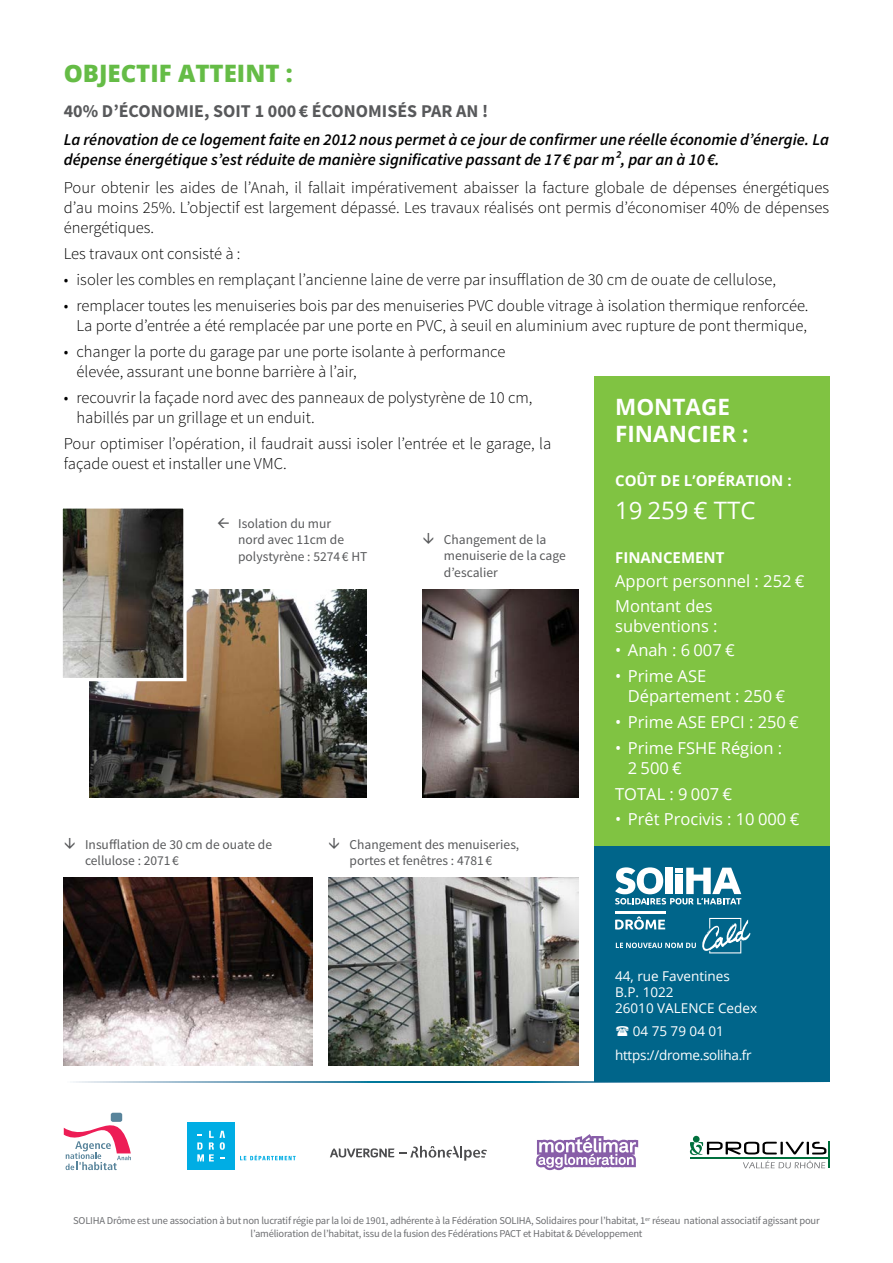
<style>
.page{position:relative;width:893px;height:1263px;background:#fff}
.page>*{position:absolute;margin:0;border:0;box-sizing:border-box;transform-origin:0 0}
.t1{font:800 24px "Open Sans";color:#65bc46}
.t2{font:24px "Open Sans";color:#fff}
.t3{font:700 22.5px/27px "Open Sans";color:#fff}
.t4{font:700 18px "Source Sans Pro";color:#58595b}
.t5{font:300 16.5px/19.8px "Source Sans Pro";color:#000}
.t6{font:italic 600 16.5px/19.8px "Source Sans Pro";color:#000}
.t7{font:16.5px/19.8px "Open Sans";color:#fff}
.t8{font:700 15px "Open Sans";color:#fff}
.t9{font:13.5px/16.2px "Source Sans Pro";color:#58595b}
.t10{font:13.5px/16.2px "Open Sans";color:#fff}
.t11{font:13.5px/24.5px "Open Sans";letter-spacing:-.02em;color:#fff}
.t12{font:10.5px/12.6px "Source Sans Pro";letter-spacing:-.02em;color:#6d6e71;text-align:center}
</style>
<div class="page">
<div style="left:594px;top:376px;width:235px;height:470px;background:#80c342"></div>
<div style="left:187px;top:1122px;width:48px;height:48px;background:#00ade4"></div>
<svg style="left:220px;top:1131px;width:5px;height:19px"></svg>
<svg style="left:197px;top:1131px;width:17px;height:30px"></svg>
<svg style="left:240px;top:1155px;width:56px;height:5px"></svg>
<svg style="left:64px;top:1113px;width:67px;height:57px"></svg>
<div style="left:111px;top:1113px;width:11px;height:9px;background:#58849b;border-radius:2px"></div>
<svg style="left:330px;top:1146px;width:157px;height:14px"></svg>
<svg style="left:536px;top:1134px;width:102px;height:36px"></svg>
<div style="left:693px;top:1136px;width:7px;height:6px;background:#00703d;border-radius:50%"></div>
<svg style="left:690px;top:1142px;width:139px;height:26px"></svg>
<img style="left:90px;top:590px;width:277px;height:207px">
<img style="left:328px;top:878px;width:251px;height:188px">
<img style="left:64px;top:878px;width:248px;height:188px">
<img style="left:423px;top:589px;width:156px;height:208px">
<img style="left:64px;top:509px;width:119px;height:168px">
<div style="left:60px;top:505px;width:127px;height:176px;border:3px solid #fff"></div>
<svg style="left:73px;top:1081px;width:756px;height:2px;background:#5095b0"></svg>
<div style="left:594px;top:846px;width:235px;height:235px;background:#00658a"></div>
<hr style="left:615px;top:911px;width:51px;height:3px;background:#fff">
<svg style="left:615px;top:867px;width:126px;height:37px"></svg>
<svg style="left:615px;top:916px;width:135px;height:37px"></svg>
<h1 class="t1" style="left:64px;top:55px;width:230px">OBJECTIF ATTEINT :</h1>
<p class="t4" style="left:64px;top:99px;width:426px">40% D’ÉCONOMIE, SOIT 1 000€ ÉCONOMISÉS PAR AN !</p>
<p class="t6" style="left:64px;top:129px;width:767px">La rénovation de ce logement faite en 2012 nous permet à ce jour de confirmer une réelle économie d’énergie. La dépense énergétique s’est réduite de manière significative passant de 17 € par m², par an à 10 €.</p>
<p class="t5" style="left:64px;top:178px;width:767px;text-align:justify">Pour obtenir les aides de l’Anah, il fallait impérativement abaisser la facture globale de dépenses énergétiques d’au moins 25%. L’objectif est largement dépassé. Les travaux réalisés ont permis d’économiser 40% de dépenses énergétiques.</p>
<p class="t5" style="left:64px;top:243px;width:178px">Les travaux ont consisté à :</p>
<p class="t5" style="left:64px;top:270px;width:714px">• isoler les combles en remplaçant l’ancienne laine de verre par insufflation de 30 cm de ouate de cellulose,</p>
<p class="t5" style="left:64px;top:296px;width:746px;text-align:right">• remplacer toutes les menuiseries bois par des menuiseries PVC double vitrage à isolation thermique renforcée.<br>La porte d’entrée a été remplacée par une porte en PVC, à seuil en aluminium avec rupture de pont thermique,</p>
<p class="t5" style="left:77px;top:342px;width:430px;text-indent:-13px">• changer la porte du garage par une porte isolante à performance élevée, assurant une bonne barrière à l’air,</p>
<p class="t5" style="left:77px;top:388px;width:457px;text-indent:-13px">• recouvrir la façade nord avec des panneaux de polystyrène de 10 cm, habillés par un grillage et un enduit.</p>
<p class="t5" style="left:64px;top:434px;width:489px">Pour optimiser l’opération, il faudrait aussi isoler l’entrée et le garage, la façade ouest et installer une VMC.</p>
<h2 class="t3" style="left:615px;top:392px;width:135px">MONTAGE<br>FINANCIER :</h2>
<p class="t8" style="left:615px;top:469px;width:178px">COÛT DE L’OPÉRATION :</p>
<h1 class="t2" style="left:615px;top:494px;width:142px">19 259 € TTC</h1>
<p class="t8" style="left:615px;top:547px;width:111px">FINANCEMENT</p>
<p class="t7" style="left:615px;top:569px;width:191px;line-height:24.5px">Apport personnel : 252 €<br>Montant des</p>
<p class="t7" style="left:615px;top:615px;width:104px">subventions :</p>
<p class="t7" style="left:615px;top:640px;width:121px">• Anah : 6 007 €</p>
<p class="t7" style="left:628px;top:666px;width:159px;text-indent:-13px">• Prime ASE<br>Département : 250 €</p>
<p class="t7" style="left:615px;top:712px;width:185px">• Prime ASE EPCI : 250 €</p>
<p class="t7" style="left:628px;top:738px;width:156px;text-indent:-13px">• Prime FSHE Région :<br>2 500 €</p>
<p class="t7" style="left:615px;top:784px;width:119px">TOTAL : 9 007 €</p>
<p class="t7" style="left:615px;top:808px;width:186px">• Prêt Procivis : 10 000 €</p>
<p class="t9" style="left:238px;top:516px;width:131px">Isolation du mur<br>nord avec 11cm de polystyrène : 5274 € HT</p>
<p class="t9" style="left:444px;top:532px;width:123px">Changement de la menuiserie de la cage d’escalier</p>
<p class="t9" style="left:85px;top:837px;width:189px">Insufflation de 30 cm de ouate de cellulose : 2071 €</p>
<p class="t9" style="left:350px;top:837px;width:171px">Changement des menuiseries, portes et fenêtres : 4781 €</p>
<p class="t10" style="left:615px;top:967px;width:143px">44, rue Faventines<br>B.P. 1022<br>26010 VALENCE Cedex</p>
<p class="t11" style="left:615px;top:1018px;width:138px;text-indent:18px">04 75 79 04 01 https://drome.soliha.fr</p>
<p class="t12" style="left:73px;top:1214px;width:748px">SOLIHA Drôme est une association à but non lucratif régie par la loi de 1901, adhérente à la Fédération SOLIHA, Solidaires pour l’habitat, 1<sup>er</sup> réseau national associatif agissant pour l’amélioration de l’habitat, issu de la fusion des Fédérations PACT et Habitat &amp; Développement</p>
</div>
